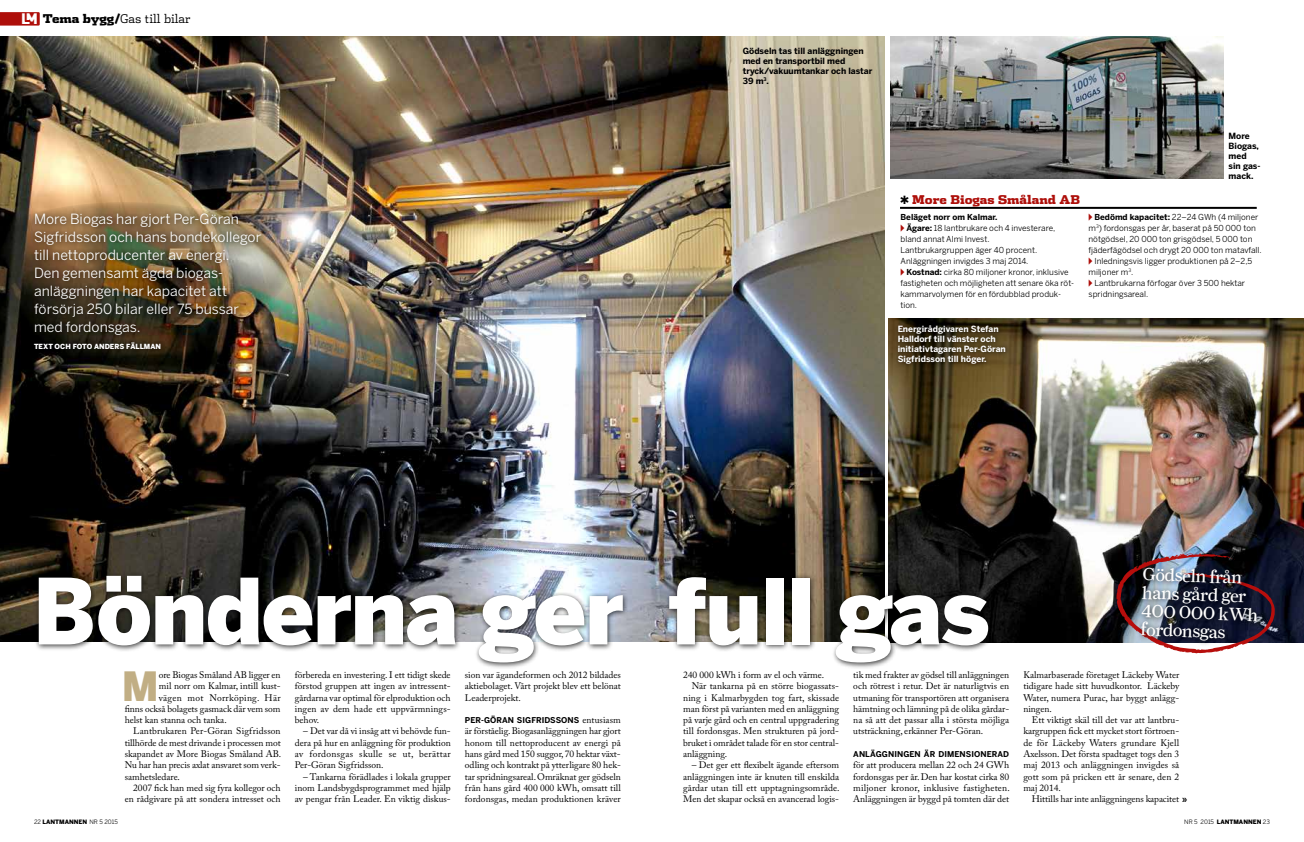
<style>
.page{position:relative;width:1304px;height:842px;background:#fff}
.page>*{position:absolute;margin:0;border:0;box-sizing:border-box;transform-origin:0 0}
.t1{font:900 90.3px "Benton Sans";letter-spacing:-.02em;color:#fff}
.t2{font:900 40.1px "Benton Sans";color:#c1ae84}
.t3{font:18px/18.4px "Farnham Display";color:#fff}
.t4{font:14px/18px "Benton Sans";color:#fff}
.t5{font:300 12px "Dispatch";letter-spacing:-.01em;color:#000}
.t6{font:900 12px "Dispatch";color:#ae0f0a}
.t7{font:9.5px/11.3px "Adobe Caslon Pro";color:#000;text-align:justify}
.t8{font:9.5px "Adobe Caslon Pro";letter-spacing:.03em;color:#000}
.t9{font:700 8.5px/10px "Benton Sans";color:#000}
.t10{font:700 8.5px/10px "Benton Sans";color:#fff}
.t11{font:8.2px "Benton Sans";color:#000}
.t12{font:700 8.2px "Benton Sans";color:#000}
.t13{font:700 8px "Benton Sans";letter-spacing:.005em;color:#000}
.t14{font:900 7px "Benton Sans";color:#fff}
.t15{font:900 6px "Benton Sans";color:#000}
.s1{font-family:"DIN";font-weight:900;font-size:15px;color:#fff}
.s2{font-weight:900}
.s3{font-weight:700}
.s4{font-family:"Adobe Caslon Pro";font-weight:400;font-size:9.5px}
.s5{font-weight:400}
</style>
<div class="page">
<img style="left:0;top:37px;width:885px;height:605px">
<svg style="left:0;top:12px;width:40px;height:14px"></svg>
<img style="left:889px;top:318px;width:415px;height:324px">
<div style="left:34px;top:571px;width:960px;height:98px;background:#000;opacity:.75"></div>
<img style="left:890px;top:37px;width:334px;height:142px">
<img style="left:0;top:202px;width:289px;height:135px">
<div style="left:30px;top:209px;width:237px;height:146px;background:#000;opacity:.75"></div>
<svg style="left:1091px;top:502px;width:23px;height:8px"></svg>
<img style="left:1116px;top:553px;width:160px;height:100px">
<div style="left:1137px;top:563px;width:126px;height:84px;background:#000;opacity:.75"></div>
<div style="left:894px;top:321px;width:117px;height:49px;background:#000;opacity:.75"></div>
<hr style="left:900px;top:207px;width:357px;height:2px;background:#000">
<p class="t5" style="left:21px;top:11px;width:171px"><span class="s1">LM</span> <span class="s2">Tema bygg/</span>Gas till bilar</p>
<h3 class="t4" style="left:34px;top:210px;width:229px">More Biogas har gjort Per-Göran<br>Sigfridsson och hans bondekollegor till nettoproducenter av energi.<br>Den gemensamt ägda biogas&shy;anläggningen har kapacitet att försörja 250 bilar eller 75 bussar med fordonsgas.</h3>
<p class="t14" style="left:34px;top:342px;width:129px">TEXT OCH FOTO ANDERS FÄLLMAN</p>
<p class="t9" style="left:743px;top:45px;width:131px">Gödseln tas till anläggningen med en transportbil med tryck/vakuumtankar och lastar<br>39 m<sup>3</sup>.</p>
<p class="t6" style="left:912px;top:191px;width:169px">More Biogas Småland AB</p>
<p class="t12" style="left:900px;top:212px;width:99px">Beläget norr om Kalmar.</p>
<p class="t11" style="left:906px;top:223px;width:150px"><span class="s3">Ägare:</span> 18 lantbrukare och 4 investerare,</p>
<p class="t11" style="left:900px;top:234px;width:91px">bland annat Almi Invest.</p>
<p class="t11" style="left:900px;top:245px;width:138px">Lantbrukargruppen äger 40 procent.</p>
<p class="t11" style="left:900px;top:256px;width:129px">Anläggningen invigdes 3 maj 2014.</p>
<p class="t11" style="left:906px;top:267px;width:164px"><span class="s3">Kostnad:</span> cirka 80 miljoner kronor, inklusive</p>
<p class="t11" style="left:900px;top:278px;width:175px">fastigheten och möjligheten att senare öka röt-</p>
<p class="t11" style="left:900px;top:289px;width:162px">kammarvolymen för en fördubblad produk-</p>
<p class="t11" style="left:900px;top:300px;width:18px">tion.</p>
<p class="t10" style="left:898px;top:324px;width:110px">Energirådgivaren Stefan<br>Halldorf till vänster och initiativtagaren Per-Göran<br>Sigfridsson till höger.</p>
<p class="t9" style="left:1229px;top:130px;width:33px">More<br>Biogas, med sin gas&shy;mack.</p>
<p class="t11" style="left:1094px;top:212px;width:166px"><span class="s3">Bedömd kapacitet:</span> 22–24 GWh (4 miljoner</p>
<p class="t11" style="left:1089px;top:223px;width:169px">m<sup>3</sup>) fordonsgas per år, baserat på 50 000 ton</p>
<p class="t11" style="left:1089px;top:234px;width:165px">nötgödsel, 20 000 ton grisgödsel, 5 000 ton</p>
<p class="t11" style="left:1089px;top:245px;width:175px">fjäderfägödsel och drygt 20 000 ton matavfall.</p>
<p class="t11" style="left:1094px;top:256px;width:159px">Inledningsvis ligger produktionen på 2–2,5</p>
<p class="t11" style="left:1089px;top:267px;width:46px">miljoner m<sup>3</sup>.</p>
<p class="t11" style="left:1094px;top:278px;width:152px">Lantbrukarna förfogar över 3 500 hektar</p>
<p class="t11" style="left:1089px;top:289px;width:61px">spridningsareal.</p>
<h1 class="t1" style="left:33px;top:557px;width:959px">BÖNDERNA GER FULL GAS</h1>
<h3 class="t3" style="left:1143px;top:565px;width:118px;rotate:2deg">Gödseln från hans gård ger<br>400 000 kWh fordonsgas</h3>
<h2 class="t2" style="left:122px;top:662px;width:33px">M</h2>
<p class="t7" style="left:159px;top:669px;width:123px">ore Biogas Småland AB ligger en</p>
<p class="t7" style="left:159px;top:680px;width:123px">mil norr om Kalmar, intill kust-</p>
<p class="t8" style="left:159px;top:692px;width:123px">vägen mot Norrköping. Här</p>
<p class="t7" style="left:125px;top:703px;width:157px">finns också bolagets gasmack där vem som</p>
<p class="t7" style="left:125px;top:714px;width:104px">helst kan stanna och tanka.</p>
<p class="t7" style="left:133px;top:725px;width:149px">Lantbrukaren Per-Göran Sigfridsson</p>
<p class="t7" style="left:125px;top:737px;width:157px">tillhörde de mest drivande i processen mot</p>
<p class="t7" style="left:125px;top:748px;width:158px">skapandet av More Biogas Småland AB.</p>
<p class="t7" style="left:125px;top:759px;width:157px">Nu har han precis axlat ansvaret som verk-</p>
<p class="t7" style="left:125px;top:771px;width:57px">samhetsledare.</p>
<p class="t7" style="left:133px;top:782px;width:149px">2007 fick han med sig fyra kollegor och</p>
<p class="t7" style="left:125px;top:793px;width:157px">en rådgivare på att sondera intresset och</p>
<p class="t7" style="left:295px;top:669px;width:157px">förbereda en investering. I ett tidigt skede förstod gruppen att ingen av intressent&shy;gårdarna var optimal för elproduktion och ingen av dem hade ett uppvärmnings&shy;behov.</p>
<p class="t7" style="left:295px;top:725px;width:157px;text-indent:9px">– Det var då vi insåg att vi behövde fun&shy;dera på hur en anläggning för produktion av fordonsgas skulle se ut, berättar Per-Göran Sigfridsson.</p>
<p class="t7" style="left:295px;top:771px;width:157px;text-indent:9px">– Tankarna förädlades i lokala grupper inom Landsbygdsprogrammet med hjälp av pengar från Leader. En viktig diskus-</p>
<p class="t7" style="left:465px;top:669px;width:157px">sion var ägandeformen och 2012 bildades aktiebolaget. Vårt projekt blev ett belönat Leaderprojekt.</p>
<p class="t13" style="left:465px;top:715px;width:157px">Per-Göran Sigfridssons <span class="s4">entusiasm</span></p>
<p class="t7" style="left:465px;top:725px;width:158px">är förståelig. Biogasanläggningen har gjort honom till nettoproducent av energi på hans gård med 150 suggor, 70 hektar växt&shy;odling och kontrakt på ytterligare 80 hek&shy;tar spridningsareal. Omräknat ger gödseln från hans gård 400 000 kWh, omsatt till fordonsgas, medan produktionen kräver</p>
<p class="t7" style="left:683px;top:669px;width:143px">240 000 kWh i form av el och värme.</p>
<p class="t7" style="left:692px;top:680px;width:149px">När tankarna på en större biogassats-</p>
<p class="t7" style="left:683px;top:691px;width:157px">ning i Kalmarbygden tog fart, skissade</p>
<p class="t7" style="left:683px;top:703px;width:157px">man först på varianten med en anläggning</p>
<p class="t7" style="left:683px;top:714px;width:157px">på varje gård och en central uppgradering</p>
<p class="t7" style="left:683px;top:725px;width:157px">till fordonsgas. Men strukturen på jord-</p>
<p class="t7" style="left:683px;top:737px;width:156px">bruket i området talade för en stor central-</p>
<p class="t7" style="left:683px;top:748px;width:46px">anläggning.</p>
<p class="t7" style="left:683px;top:759px;width:158px;text-indent:9px">– Det ger ett flexibelt ägande eftersom anläggningen inte är knuten till enskilda gårdar utan till ett upptagningsområde.<br>Men det skapar också en avancerad logis-</p>
<p class="t7" style="left:853px;top:669px;width:157px">tik med frakter av gödsel till anläggningen och rötrest i retur. Det är naturligtvis en utmaning för transportören att organisera hämtning och lämning på de olika gårdar&shy;na så att det passar alla i största möjliga utsträckning, erkänner Per-Göran.</p>
<p class="t13" style="left:853px;top:749px;width:157px">Anläggningen är dimensionerad</p>
<p class="t7" style="left:853px;top:759px;width:158px">för att producera mellan 22 och 24 GWh fordonsgas per år. Den har kostat cirka 80 miljoner kronor, inklusive fastigheten.<br>Anläggningen är byggd på tomten där det</p>
<p class="t7" style="left:1023px;top:669px;width:157px">Kalmarbaserade företaget Läckeby Water tidigare hade sitt huvudkontor. Läckeby Water, numera Purac, har byggt anlägg&shy;ningen.</p>
<p class="t7" style="left:1023px;top:714px;width:157px;text-indent:9px">Ett viktigt skäl till det var att lantbru&shy;kargruppen fick ett mycket stort förtroen&shy;de för Läckeby Waters grundare Kjell Axelsson. Det första spadtaget togs den 3 maj 2013 och anläggningen invigdes så gott som på pricken ett år senare, den 2 maj 2014.</p>
<p class="t7" style="left:1032px;top:793px;width:149px">Hittills har inte anläggningens kapacitet</p>
<p class="t15" style="left:34px;top:818px;width:85px"><span class="s5">22</span> LANTMANNEN <span class="s5">NR 5 2015</span></p>
<p class="t15" style="left:1184px;top:818px;width:87px"><span class="s5">NR 5 2015</span> LANTMANNEN <span class="s5">23</span></p>
</div>
